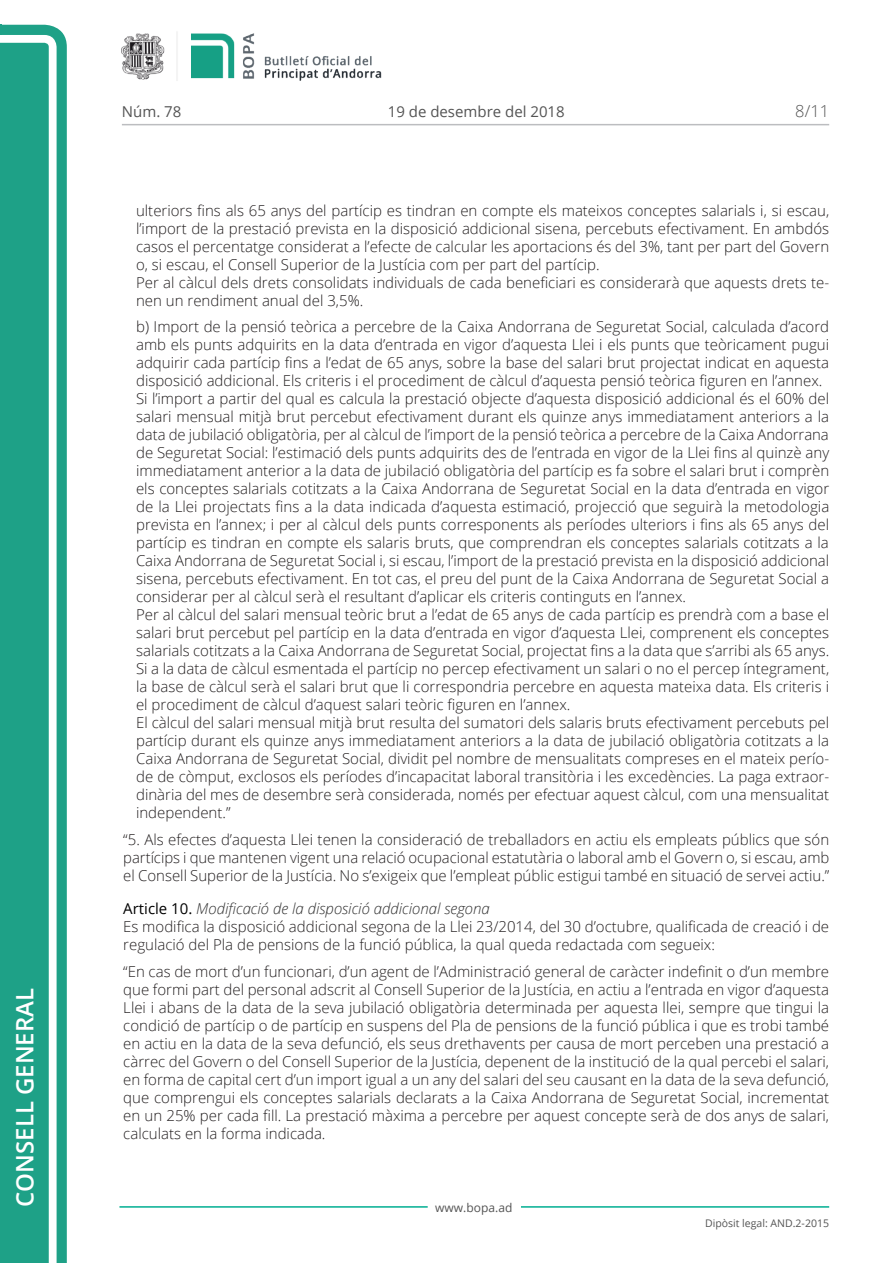
<style>
.page{position:relative;width:893px;height:1263px;background:#fff}
.page>*{position:absolute;margin:0;border:0;box-sizing:border-box;transform-origin:0 0}
.t1{font:600 24px "Open Sans";color:#fff}
.t2{font:300 16.5px "Open Sans";color:#545454}
.Body_text_NOS{font:300 15px/18px "Open Sans";color:#231f20;text-align:justify}
.Body_text{font:300 15px/18px "Open Sans";color:#231f20;text-align:justify}
.Body_text_i{font:300 15px/18px "Open Sans";color:#231f20}
.Titol_7{font:italic 300 15px "Open Sans";color:#303030}
.t3{font:15px "Open Sans";color:#545454}
.t4{font:12px "Open Sans";color:#545454}
.t5{font:10.5px "Open Sans";color:#545454}
.s1{font-weight:400;font-style:normal;color:#000}
</style>
<div class="page">
<svg style="left:0;top:25px;width:67px;height:1238px;fill:#1ea187"></svg>
<div style="left:0;top:43px;width:49px;height:1220px;background:#1ea187"></div>
<img style="left:122px;top:32px;width:260px;height:49px">
<hr style="left:119px;top:1206px;width:309px;height:2px;background:#00ae91">
<hr style="left:521px;top:1206px;width:308px;height:2px;background:#00ae91">
<hr style="left:122px;top:124px;width:707px;height:1px;background:#bcbdc0">
<h1 class="t1" style="left:8px;top:1207px;width:220px;rotate:-90deg">Consell General</h1>
<p class="t3" style="left:122px;top:102px;width:61px">Núm. 78</p>
<p class="t3" style="left:388px;top:102px;width:178px">19 de desembre del 2018</p>
<p class="t2" style="left:795px;top:100px;width:35px">8/11</p>
<p class="Body_text_NOS" style="left:136px;top:201px;width:695px">ulteriors fins als 65 anys del partícip es tindran en compte els mateixos conceptes salarials i, si escau, l’import de la prestació prevista en la disposició addicional sisena, percebuts efectivament. En ambdós casos el percentatge considerat a l’efecte de calcular les aportacions és del 3%, tant per part del Govern o, si escau, el Consell Superior de la Justícia com per part del partícip.</p>
<p class="Body_text_i" style="left:136px;top:273px;width:695px">Per al càlcul dels drets consolidats individuals de cada beneficiari es considerarà que aquests drets te· nen un rendiment anual del 3,5%.</p>
<p class="Body_text_NOS" style="left:136px;top:317px;width:695px">b) Import de la pensió teòrica a percebre de la Caixa Andorrana de Seguretat Social, calculada d’acord amb els punts adquirits en la data d’entrada en vigor d’aquesta Llei i els punts que teòricament pugui adquirir cada partícip fins a l’edat de 65 anys, sobre la base del salari brut projectat indicat en aquesta disposició addicional. Els criteris i el procediment de càlcul d’aquesta pensió teòrica figuren en l’annex.</p>
<p class="Body_text_NOS" style="left:136px;top:389px;width:695px">Si l’import a partir del qual es calcula la prestació objecte d’aquesta disposició addicional és el 60% del salari mensual mitjà brut percebut efectivament durant els quinze anys immediatament anteriors a la data de jubilació obligatòria, per al càlcul de l’import de la pensió teòrica a percebre de la Caixa Andorrana de Seguretat Social: l’estimació dels punts adquirits des de l’entrada en vigor de la Llei fins al quinzè any immediatament anterior a la data de jubilació obligatòria del partícip es fa sobre el salari brut i comprèn els conceptes salarials cotitzats a la Caixa Andorrana de Seguretat Social en la data d’entrada en vigor de la Llei projectats fins a la data indicada d’aquesta estimació, projecció que seguirà la metodologia prevista en l’annex; i per al càlcul dels punts corresponents als períodes ulteriors i fins als 65 anys del partícip es tindran en compte els salaris bruts, que comprendran els conceptes salarials cotitzats a la Caixa Andorrana de Seguretat Social i, si escau, l’import de la prestació prevista en la disposició addicional sisena, percebuts efectivament. En tot cas, el preu del punt de la Caixa Andorrana de Seguretat Social a considerar per al càlcul serà el resultant d’aplicar els criteris continguts en l’annex.</p>
<p class="Body_text_NOS" style="left:136px;top:605px;width:695px">Per al càlcul del salari mensual teòric brut a l’edat de 65 anys de cada partícip es prendrà com a base el salari brut percebut pel partícip en la data d’entrada en vigor d’aquesta Llei, comprenent els conceptes salarials cotitzats a la Caixa Andorrana de Seguretat Social, projectat fins a la data que s’arribi als 65 anys.<br>Si a la data de càlcul esmentada el partícip no percep efectivament un salari o no el percep íntegrament, la base de càlcul serà el salari brut que li correspondria percebre en aquesta mateixa data. Els criteris i el procediment de càlcul d’aquest salari teòric figuren en l’annex.</p>
<p class="Body_text_i" style="left:136px;top:713px;width:695px;text-align:justify">El càlcul del salari mensual mitjà brut resulta del sumatori dels salaris bruts efectivament percebuts pel partícip durant els quinze anys immediatament anteriors a la data de jubilació obligatòria cotitzats a la Caixa Andorrana de Seguretat Social, dividit pel nombre de mensualitats compreses en el mateix perío· de de còmput, exclosos els períodes d’incapacitat laboral transitòria i les excedències. La paga extraor· dinària del mes de desembre serà considerada, només per efectuar aquest càlcul, com una mensualitat independent.”</p>
<p class="Body_text" style="left:123px;top:830px;width:708px">“5. Als efectes d’aquesta Llei tenen la consideració de treballadors en actiu els empleats públics que són partícips i que mantenen vigent una relació ocupacional estatutària o laboral amb el Govern o, si escau, amb el Consell Superior de la Justícia. No s’exigeix que l’empleat públic estigui també en situació de servei actiu.”</p>
<p class="Titol_7" style="left:123px;top:899px;width:368px"><span class="s1">Article 10.</span> Modificació de la disposició addicional segona</p>
<p class="Body_text" style="left:123px;top:917px;width:707px">Es modifica la disposició addicional segona de la Llei 23/2014, del 30 d’octubre, qualificada de creació i de regulació del Pla de pensions de la funció pública, la qual queda redactada com segueix:</p>
<p class="Body_text" style="left:123px;top:962px;width:707px">“En cas de mort d’un funcionari, d’un agent de l’Administració general de caràcter indefinit o d’un membre que formi part del personal adscrit al Consell Superior de la Justícia, en actiu a l’entrada en vigor d’aquesta Llei i abans de la data de la seva jubilació obligatòria determinada per aquesta llei, sempre que tingui la condició de partícip o de partícip en suspens del Pla de pensions de la funció pública i que es trobi també en actiu en la data de la seva defunció, els seus drethavents per causa de mort perceben una prestació a càrrec del Govern o del Consell Superior de la Justícia, depenent de la institució de la qual percebi el salari, en forma de capital cert d’un import igual a un any del salari del seu causant en la data de la seva defunció, que comprengui els conceptes salarials declarats a la Caixa Andorrana de Seguretat Social, incrementat en un 25% per cada fill. La prestació màxima a percebre per aquest concepte serà de dos anys de salari, calculats en la forma indicada.</p>
<p class="t4" style="left:435px;top:1199px;width:79px">www.bopa.ad</p>
<p class="t5" style="left:705px;top:1216px;width:125px">Dipòsit legal: AND.2-2015</p>
</div>
